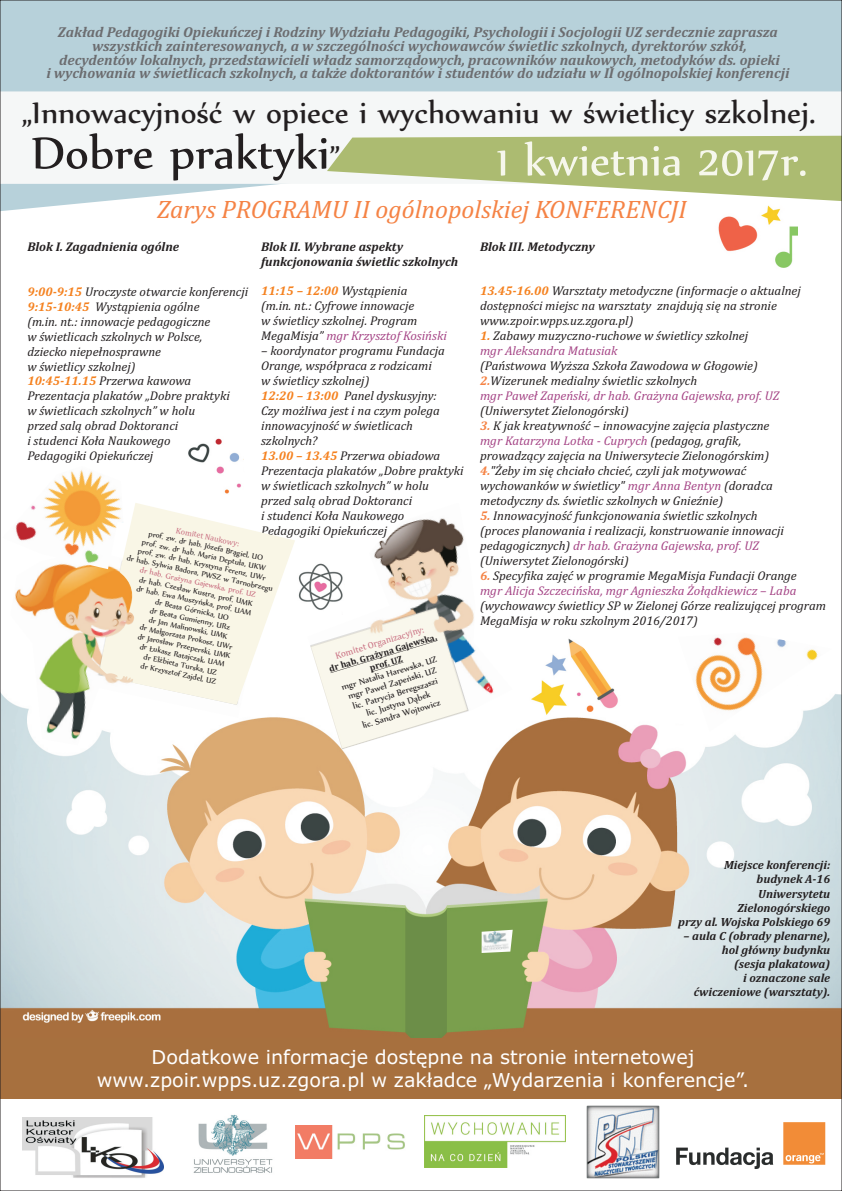
<style>
.page{position:relative;width:842px;height:1191px;background:#fff}
.page>*{position:absolute;margin:0;border:0;box-sizing:border-box;transform-origin:0 0}
.t1{font:53.6px "Nyala";color:#231f20}
.t2{font:51.6px "Nyala";color:#f6f7ec}
.t3{font:35.7px "Nyala";color:#231f20}
.t4{font:italic 25.5px "Cambria";color:#f58345}
.t5{font:19.2px/23.3px "Verdana";color:#fff;text-align:center}
.t6{font:italic 700 14.6px/13.7px "Cambria";color:#6c6d70;text-align:center}
.t7{font:italic 12.8px/15px "Cambria";color:#231f20}
.t8{font:italic 12.8px "Cambria";color:#a54586}
.t9{font:italic 700 12.8px/15px "Cambria";color:#231f20}
.t10{font:italic 700 12px/14.1px "Cambria";color:#231f20;text-align:right}
.t11{font:10.2px/10.6px "Nyala";color:#231f20;text-align:center}
.t12{font:700 9.3px/10.9px "Cambria";color:#231f20;text-align:center}
.t13{font:9.3px "Cambria";color:#c96e80}
.t14{font:8.9px/9.3px "Nyala";color:#231f20;text-align:center}
.t15{font:8.9px "Nyala";color:#c96e80}
.t16{font:8.2px "Cambria";color:#c96e80}
.s1{font-size:35.7px}
.s2{font-weight:700;color:#f58220}
.s3{color:#a54586}
.s4{font-weight:700;color:#f58345}
</style>
<div class="page">
<svg style="left:2px;top:2px;width:838px;height:209px;background:#bed5dd"></svg>
<div style="left:2px;top:91px;width:838px;height:93px;background:#f5f7f7"></div>
<img style="left:2px;top:694px;width:838px;height:344px">
<div style="left:0;top:1038px;width:842px;height:61px;background:#a7703e"></div>
<img style="left:10px;top:569px;width:255px;height:176px">
<svg style="left:100px;top:503px;width:195px;height:201px"></svg>
<img style="left:307px;top:518px;width:205px;height:231px">
<div style="left:331px;top:640px;width:107px;height:33px;background:#f9f7ec"></div>
<svg style="left:327px;top:136px;width:513px;height:65px"></svg>
<img style="left:678px;top:637px;width:154px;height:94px">
<img style="left:528px;top:638px;width:95px;height:80px">
<img style="left:701px;top:202px;width:96px;height:66px">
<img style="left:15px;top:470px;width:108px;height:99px">
<img style="left:188px;top:438px;width:56px;height:56px">
<img style="left:298px;top:554px;width:47px;height:61px">
<img style="left:23px;top:1117px;width:140px;height:61px">
<img style="left:676px;top:1122px;width:150px;height:47px">
<img style="left:587px;top:1105px;width:72px;height:73px">
<img style="left:193px;top:1114px;width:80px;height:59px">
<img style="left:424px;top:1115px;width:142px;height:52px">
<img style="left:295px;top:1125px;width:110px;height:33px">
<img style="left:482px;top:929px;width:31px;height:24px">
<img style="left:13px;top:1009px;width:159px;height:20px">
<p class="t6" style="left:46px;top:26px;width:744px">Zak³ad Pedagogiki Opiekuñczej i Rodziny Wydzia³u Pedagogiki, Psychologii i Socjologii UZ serdecznie zaprasza wszystkich zainteresowanych, a w szczególnoœci wychowawców œwietlic szkolnych, dyrektorów szkó³,<br>decydentów lokalnych, przedstawicieli w³adz samorz¹dowych, pracowników naukowych, metodyków ds. opieki<br>i wychowania w œwietlicach szkolnych, a tak¿e doktorantów i studentów do udzia³u w II ogólnopolskiej konferencji</p>
<h3 class="t3" style="left:21px;top:96px;width:796px">„Innowacyjnoœæ w opiece i wychowaniu w œwietlicy szkolnej.</h3>
<h1 class="t1" style="left:32px;top:128px;width:311px">Dobre praktyki<span class="s1">”</span></h1>
<h2 class="t2" style="left:496px;top:137px;width:313px">1 kwietnia 2017r.</h2>
<h3 class="t4" style="left:157px;top:198px;width:531px">Zarys PROGRAMU II ogólnopolskiej KONFERENCJI</h3>
<p class="t9" style="left:261px;top:239px;width:198px">Blok II. Wybrane aspekty funkcjonowania œwietlic szkolnych</p>
<p class="t9" style="left:27px;top:240px;width:153px">Blok I. Zagadnienia ogólne</p>
<p class="t7" style="left:27px;top:285px;width:222px"><span class="s2">9:00-9:15</span> Uroczyste otwarcie konferencji</p>
<p class="t7" style="left:261px;top:284px;width:187px"><span class="s2">11:15 – 12:00</span> Wyst¹pienia<br>(m.in. nt.: Cyfrowe innowacje<br>w œwietlicy szkolnej. Program<br>MegaMisja” <span class="s3">mgr Krzysztof Kosiñski</span></p>
<p class="t7" style="left:261px;top:344px;width:185px">– koordynator programu Fundacja<br>Orange, wspó³praca z rodzicami<br>w œwietlicy szkolnej)</p>
<p class="t7" style="left:261px;top:404px;width:180px">Czy mo¿liwa jest i na czym polega innowacyjnoœæ w œwietlicach szkolnych?</p>
<p class="t7" style="left:27px;top:300px;width:185px"><span class="s2">9:15-10:45</span> Wyst¹pienia ogólne (m.in. nt.: innowacje pedagogiczne w œwietlicach szkolnych w Polsce, dziecko niepe³nosprawne<br>w œwietlicy szkolnej)</p>
<p class="t7" style="left:27px;top:374px;width:204px"><span class="s2">10:45-11.15</span> Przerwa kawowa<br>Prezentacja plakatów „Dobre praktyki w œwietlicach szkolnych” w holu<br>przed sal¹ obrad Doktoranci<br>i studenci Ko³a Naukowego<br>Pedagogiki Opiekuñczej</p>
<p class="t7" style="left:261px;top:389px;width:177px"><span class="s2">12:20 – 13:00</span> Panel dyskusyjny:</p>
<p class="t7" style="left:261px;top:449px;width:204px"><span class="s2">13.00 – 13.45</span> Przerwa obiadowa<br>Prezentacja plakatów „Dobre praktyki w œwietlicach szkolnych” w holu<br>przed sal¹ obrad Doktoranci<br>i studenci Ko³a Naukowego<br>Pedagogiki Opiekuñczej</p>
<p class="t16" style="left:177px;top:526px;width:66px;rotate:12deg">Komitet Naukowy:</p>
<p class="t15" style="left:141px;top:566px;width:120px;rotate:12deg">dr hab. Gra¿yna Gajewska, prof. UZ</p>
<p class="t14" style="left:134px;top:525px;width:151px;rotate:12deg">prof. zw. dr hab. Józefa Br¹giel, UO<br>prof. zw. dr hab. Maria Deptu³a, UKW<br>prof. zw. dr hab. Krystyna Ferenz, UWr<br>dr hab. Sylwia Badora, PWSZ w Tarnobrzegu</p>
<p class="t14" style="left:140px;top:574px;width:119px;rotate:12deg">dr hab. Czes³aw Kustra, prof. UMK dr hab. Ewa Muszyñska, prof. UAM dr Beata Górnicka, UO<br>dr Beata Gumienny, URz<br>dr Jan Malinowski, UMK<br>dr Ma³gorzata Prokosz, UWr<br>dr Jaros³aw Przeperski, UMK<br>dr £ukasz Ratajczak, UAM<br>dr El¿bieta Turska, UZ<br>dr Krzysztof Zajdel, UZ</p>
<p class="t13" style="left:334px;top:652px;width:94px;rotate:-17deg">Komitet Organizacyjny:</p>
<p class="t12" style="left:328px;top:664px;width:113px;rotate:-17deg">dr hab. Gra¿yna Gajewska, prof. UZ</p>
<p class="t11" style="left:340px;top:682px;width:101px;rotate:-17deg">mgr Natalia Harewska, UZ mgr Pawe³ Zapeñski, UZ lic. Patrycja Beregszaszi lic. Justyna D¹bek<br>lic. Sandra Wojtowicz</p>
<p class="t9" style="left:480px;top:239px;width:116px">Blok III. Metodyczny</p>
<p class="t7" style="left:480px;top:284px;width:322px"><span class="s2">13.45-16.00</span> Warsztaty metodyczne (informacje o aktualnej dostêpnoœci miejsc na warsztaty znajduj¹ siê na stronie www.zpoir.wpps.uz.zgora.pl)</p>
<p class="t7" style="left:480px;top:329px;width:270px"><span class="s2">1.</span> Zabawy muzyczno-ruchowe w œwietlicy szkolnej</p>
<p class="t7" style="left:480px;top:359px;width:279px">(Pañstwowa Wy¿sza Szko³a Zawodowa w G³ogowie)<br><span class="s4">2.</span>Wizerunek medialny œwietlic szkolnych</p>
<p class="t7" style="left:480px;top:404px;width:150px">(Uniwersytet Zielonogórski)</p>
<p class="t7" style="left:480px;top:419px;width:294px"><span class="s4">3.</span> K jak kreatywnoœæ – innowacyjne zajêcia plastyczne <span class="s3">mgr Katarzyna Lotka - Cuprych</span> (pedagog, grafik, prowadz¹cy zajêcia na Uniwersytecie Zielonogórskim)<br><span class="s4">4.</span>"¯eby im siê chcia³o chcieæ, czyli jak motywowaæ wychowanków w œwietlicy" <span class="s3">mgr Anna Bentyn</span> (doradca metodyczny ds. œwietlic szkolnych w GnieŸnie)</p>
<p class="t7" style="left:480px;top:509px;width:305px"><span class="s4">5.</span> Innowacyjnoœæ funkcjonowania œwietlic szkolnych (proces planowania i realizacji, konstruowanie innowacji pedagogicznych) <span class="s3">dr hab. Gra¿yna Gajewska, prof. UZ </span>(Uniwersytet Zielonogórski)</p>
<p class="t7" style="left:480px;top:568px;width:318px"><span class="s4">6.</span> Specyfika zajêæ w programie MegaMisja Fundacji Orange</p>
<p class="t7" style="left:480px;top:598px;width:347px">(wychowawcy œwietlicy SP w Zielonej Górze realizuj¹cej program<br>MegaMisja w roku szkolnym 2016/2017)</p>
<p class="t8" style="left:480px;top:345px;width:139px">mgr Aleksandra Matusiak</p>
<p class="t8" style="left:480px;top:390px;width:301px">mgr Pawe³ Zapeñski, dr hab. Gra¿yna Gajewska, prof. UZ</p>
<p class="t8" style="left:480px;top:584px;width:318px">mgr Alicja Szczeciñska, mgr Agnieszka ¯o³¹dkiewicz – Laba</p>
<p class="t10" style="left:678px;top:859px;width:154px">Miejsce konferencji: budynek A-16<br>Uniwersytetu<br>Zielonogórskiego<br>przy al. Wojska Polskiego 69</p>
<p class="t10" style="left:683px;top:929px;width:148px">– aula C (obrady plenarne), hol g³ówny budynku<br>(sesja plakatowa)<br>i oznaczone sale æwiczeniowe (warsztaty).</p>
<h3 class="t5" style="left:97px;top:1046px;width:654px">Dodatkowe informacje dostêpne na stronie internetowej www.zpoir.wpps.uz.zgora.pl w zak³adce „Wydarzenia i konferencje”.</h3>
</div>
